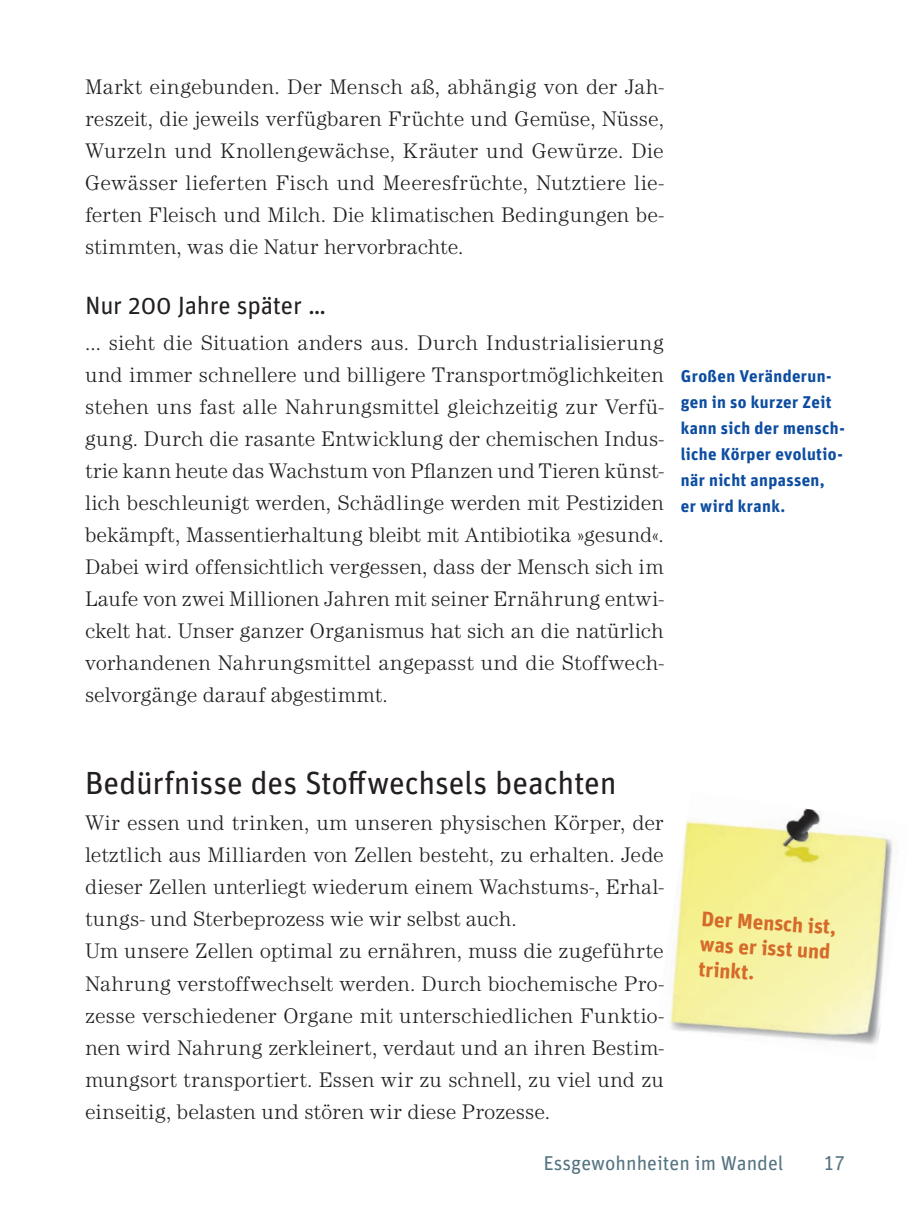
<style>
.page{position:relative;width:908px;height:1219px;background:#fff}
.page>*{position:absolute;margin:0;border:0;box-sizing:border-box;transform-origin:0 0}
.t1{font:32px "Unit";letter-spacing:-.01em;color:#231f20}
.t2{font:25px "Unit";letter-spacing:-.01em;color:#231f20}
.t3{font:300 21.8px/32px "Century EF";letter-spacing:.005em;color:#231f20;text-align:justify}
.t4{font:700 21px/25px "Unit";color:#d56a29}
.t5{font:20px "Unit Regular LF";color:#557482}
.t6{font:700 17px/26px "Unit";letter-spacing:.02em;color:#0d4da1}
</style>
<div class="page">
<img style="left:669px;top:808px;width:228px;height:237px">
<p class="t3" style="left:85px;top:71px;width:580px">Markt eingebunden. Der Mensch aß, abhängig von der Jah&shy;reszeit, die jeweils verfügbaren Früchte und Gemüse, Nüsse, Wurzeln und Knollengewächse, Kräuter und Gewürze. Die Gewässer lieferten Fisch und Meeresfrüchte, Nutztiere lie&shy;ferten Fleisch und Milch. Die klimatischen Bedingungen be&shy;stimmten, was die Natur hervorbrachte.</p>
<p class="t2" style="left:85px;top:290px;width:242px">Nur 200 Jahre später …</p>
<p class="t3" style="left:85px;top:327px;width:580px">… sieht die Situation anders aus. Durch Industrialisierung und immer schnellere und billigere Transportmöglichkeiten stehen uns fast alle Nahrungsmittel gleichzeitig zur Verfü&shy;gung. Durch die rasante Entwicklung der chemischen Indus&shy;trie kann heute das Wachstum von Pflanzen und Tieren künst&shy;lich beschleunigt werden, Schädlinge werden mit Pestiziden bekämpft, Massentierhaltung bleibt mit Antibiotika »gesund«.<br>Dabei wird offensichtlich vergessen, dass der Mensch sich im Laufe von zwei Millionen Jahren mit seiner Ernährung entwi&shy;ckelt hat. Unser ganzer Organismus hat sich an die natürlich vorhandenen Nahrungsmittel angepasst und die Stoffwech&shy;selvorgänge darauf abgestimmt.</p>
<p class="t6" style="left:680px;top:363px;width:165px">Großen Veränderun&shy;gen in so kurzer Zeit kann sich der mensch&shy;liche Körper evolutio&shy;när nicht anpassen,<br>er wird krank.</p>
<p class="t1" style="left:85px;top:763px;width:532px">Bedürfnisse des Stoffwechsels beachten</p>
<p class="t3" style="left:85px;top:807px;width:580px;text-align:left">Wir essen und trinken, um unseren physischen Körper, der letztlich aus Milliarden von Zellen besteht, zu erhalten. Jede dieser Zellen unterliegt wiederum einem Wachstums-, Erhal&shy;tungs- und Sterbeprozess wie wir selbst auch.<br>Um unsere Zellen optimal zu ernähren, muss die zugeführte Nahrung verstoffwechselt werden. Durch biochemische Pro&shy;zesse verschiedener Organe mit unterschiedlichen Funktio&shy;nen wird Nahrung zerkleinert, verdaut und an ihren Bestim&shy;mungsort transportiert. Essen wir zu schnell, zu viel und zu einseitig, belasten und stören wir diese Prozesse.</p>
<p class="t4" style="left:701px;top:906px;width:137px;rotate:3deg">Der Mensch ist, was er isst und trinkt.</p>
<p class="t5" style="left:543px;top:1150px;width:241px">Essgewohnheiten im Wandel</p>
<p class="t5" style="left:823px;top:1150px;width:23px">17</p>
</div>
